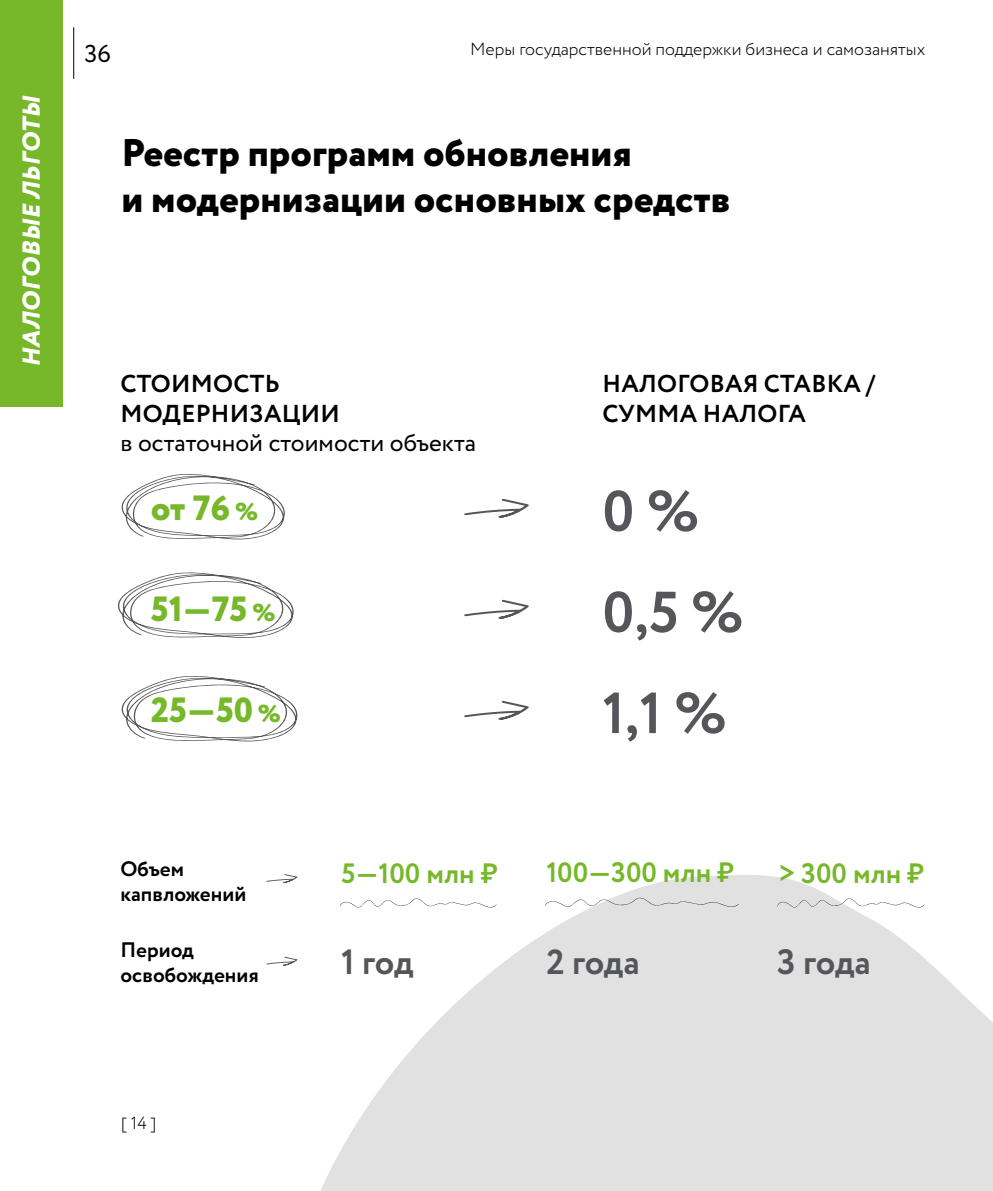
<style>
.page{position:relative;width:993px;height:1191px;background:#fff}
.page>*{position:absolute;margin:0;border:0;box-sizing:border-box;transform-origin:0 0}
.t1{font:700 57.75px "Circe";color:#55565a}
.t2{font:800 38.5px/46.2px "Circe";color:#000}
.t3{font:800 35px "Circe";color:#76b82a}
.t4{font:700 35px "Circe";letter-spacing:-.015em;color:#55565a}
.t5{font:700 28px "Circe";color:#76b82a}
.t6{font:700 24.5px/29.4px "Circe";letter-spacing:.01em;color:#000}
.t7{font:24.5px "Circe";color:#000}
.t8{font:italic 800 24.5px "Circe";color:#fff}
.t9{font:700 21px/25.2px "Circe";color:#000}
.t10{font:300 17.5px "Circe";color:#000}
.s1{font-size:24.5px}
</style>
<div class="page">
<hr style="left:73px;top:27px;width:1px;height:52px;background:#000">
<svg style="left:297px;top:875px;width:695px;height:316px;fill:#e1e1e1"></svg>
<div style="left:0;top:0;width:62px;height:406px;background:#76b82a"></div>
<svg style="left:340px;top:897px;width:156px;height:12px"></svg>
<svg style="left:464px;top:498px;width:65px;height:20px"></svg>
<svg style="left:121px;top:474px;width:164px;height:66px"></svg>
<svg style="left:464px;top:599px;width:65px;height:20px"></svg>
<svg style="left:118px;top:572px;width:176px;height:66px"></svg>
<svg style="left:464px;top:700px;width:65px;height:20px"></svg>
<svg style="left:121px;top:676px;width:177px;height:66px"></svg>
<svg style="left:545px;top:897px;width:193px;height:11px"></svg>
<svg style="left:777px;top:897px;width:147px;height:12px"></svg>
<svg style="left:266px;top:874px;width:31px;height:9px"></svg>
<svg style="left:266px;top:956px;width:31px;height:10px"></svg>
<p class="t8" style="left:15px;top:367px;width:273px;rotate:-90deg">НАЛОГОВЫЕ ЛЬГОТЫ</p>
<p class="t7" style="left:84px;top:37px;width:28px">36</p>
<p class="t10" style="left:470px;top:38px;width:457px">Меры государственной поддержки бизнеса и самозанятых</p>
<p class="t2" style="left:122px;top:132px;width:610px">Реестр программ обновления<br>и модернизации основных средств</p>
<p class="t6" style="left:120px;top:370px;width:221px">СТОИМОСТЬ<br>МОДЕРНИЗАЦИИ</p>
<p class="t7" style="left:120px;top:426px;width:357px">в остаточной стоимости объекта</p>
<p class="t6" style="left:602px;top:370px;width:274px">НАЛОГОВАЯ СТАВКА /<br>СУММА НАЛОГА</p>
<p class="t3" style="left:151px;top:484px;width:109px">от 76 <span class="s1">%</span></p>
<h1 class="t1" style="left:602px;top:472px;width:98px">0 %</h1>
<p class="t3" style="left:151px;top:585px;width:126px">51―75 <span class="s1">%</span></p>
<h1 class="t1" style="left:602px;top:573px;width:143px">0,5 %</h1>
<p class="t3" style="left:151px;top:686px;width:132px">25―50 <span class="s1">%</span></p>
<h1 class="t1" style="left:602px;top:674px;width:126px">1,1 %</h1>
<p class="t9" style="left:120px;top:857px;width:65px">Объем</p>
<p class="t5" style="left:546px;top:853px;width:189px">100―300 млн ₽</p>
<p class="t5" style="left:778px;top:854px;width:147px">&gt; 300 млн ₽</p>
<p class="t9" style="left:120px;top:882px;width:127px">капвложений</p>
<p class="t5" style="left:341px;top:854px;width:158px">5―100 млн ₽</p>
<p class="t9" style="left:120px;top:938px;width:140px">Период освобождения</p>
<p class="t4" style="left:341px;top:938px;width:74px">1 год</p>
<p class="t4" style="left:546px;top:938px;width:95px">2 года</p>
<p class="t4" style="left:777px;top:938px;width:95px">3 года</p>
<p class="t10" style="left:122px;top:1111px;width:36px">[ 14 ]</p>
</div>
